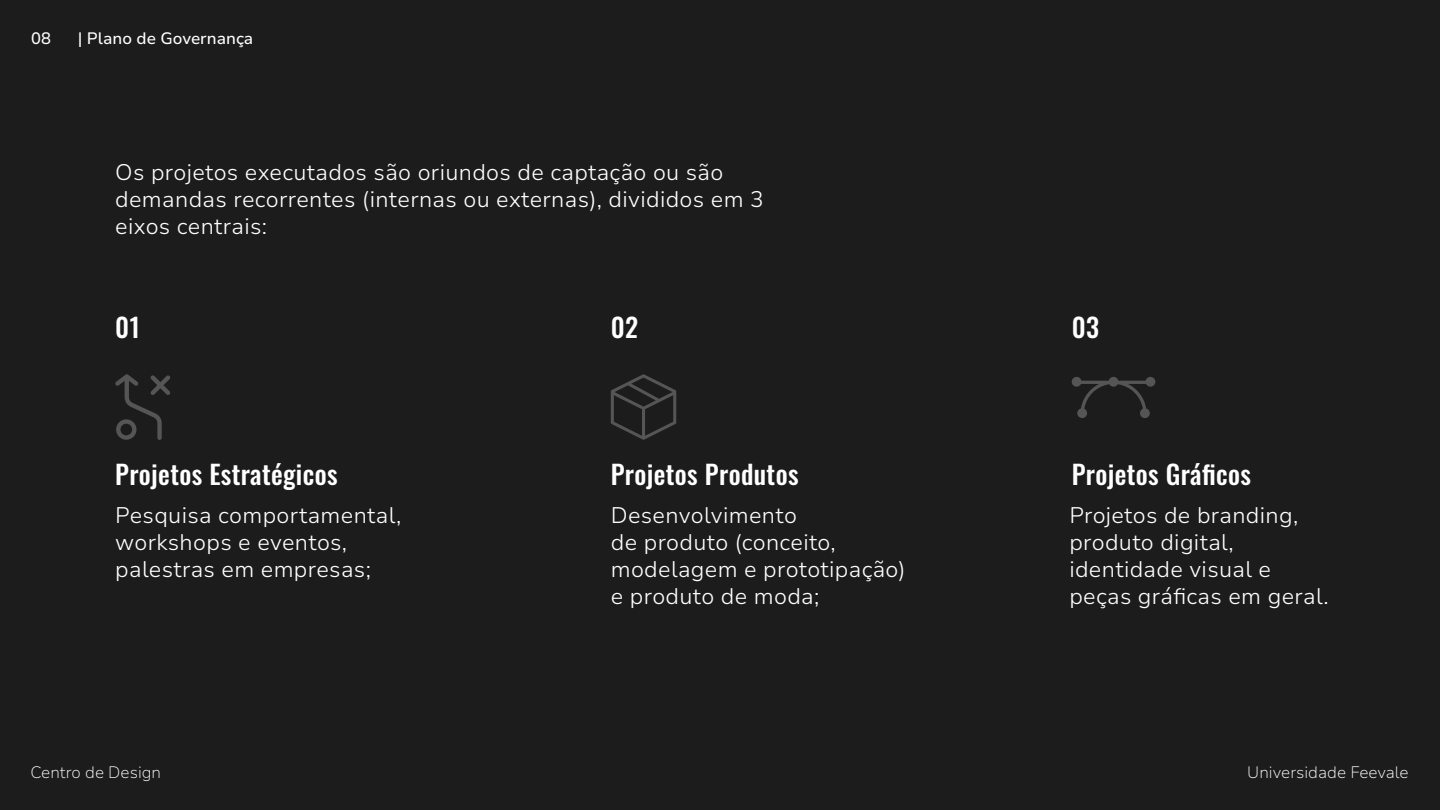
<style>
.page{position:relative;width:1440px;height:810px;background:#1c1c1c}
.page>*{position:absolute;margin:0;border:0;box-sizing:border-box;transform-origin:0 0}
.t1{font:500 26.25px "Oswald";letter-spacing:.015em;color:#fff}
.t2{font:300 22.5px/27px "Nunito Sans 10 pt";letter-spacing:.015em;color:#fff}
.t3{font:200 16.5px "Nunito Sans 10 pt";color:#fff}
.t4{font:500 16.5px "Nunito Sans 10 pt";color:#fff}
</style>
<div class="page">
<svg style="left:115px;top:374px;width:55px;height:66px"></svg>
<svg style="left:1072px;top:377px;width:83px;height:41px"></svg>
<svg style="left:611px;top:374px;width:65px;height:66px"></svg>
<p class="t4" style="left:31px;top:27px;width:21px">08</p>
<p class="t4" style="left:78px;top:27px;width:177px">| Plano de Governança</p>
<p class="t2" style="left:115px;top:158px;width:650px">Os projetos executados são oriundos de captação ou são demandas recorrentes (internas ou externas), divididos em 3 eixos centrais:</p>
<p class="t1" style="left:115px;top:313px;width:26px">01</p>
<p class="t1" style="left:611px;top:313px;width:29px">02</p>
<p class="t1" style="left:1072px;top:313px;width:29px">03</p>
<p class="t1" style="left:115px;top:461px;width:224px">Projetos Estratégicos</p>
<p class="t1" style="left:611px;top:461px;width:189px">Projetos Produtos</p>
<p class="t1" style="left:1072px;top:461px;width:181px">Projetos Gráficos</p>
<p class="t2" style="left:115px;top:501px;width:288px">Pesquisa comportamental, workshops e eventos, palestras em empresas;</p>
<p class="t2" style="left:611px;top:501px;width:296px">Desenvolvimento<br>de produto (conceito, modelagem e prototipação) e produto de moda;</p>
<p class="t2" style="left:1069px;top:501px;width:261px">Projetos de branding, produto digital, identidade visual e peças gráficas em geral.</p>
<p class="t3" style="left:31px;top:761px;width:132px">Centro de Design</p>
<p class="t3" style="left:1247px;top:761px;width:163px">Universidade Feevale</p>
</div>
